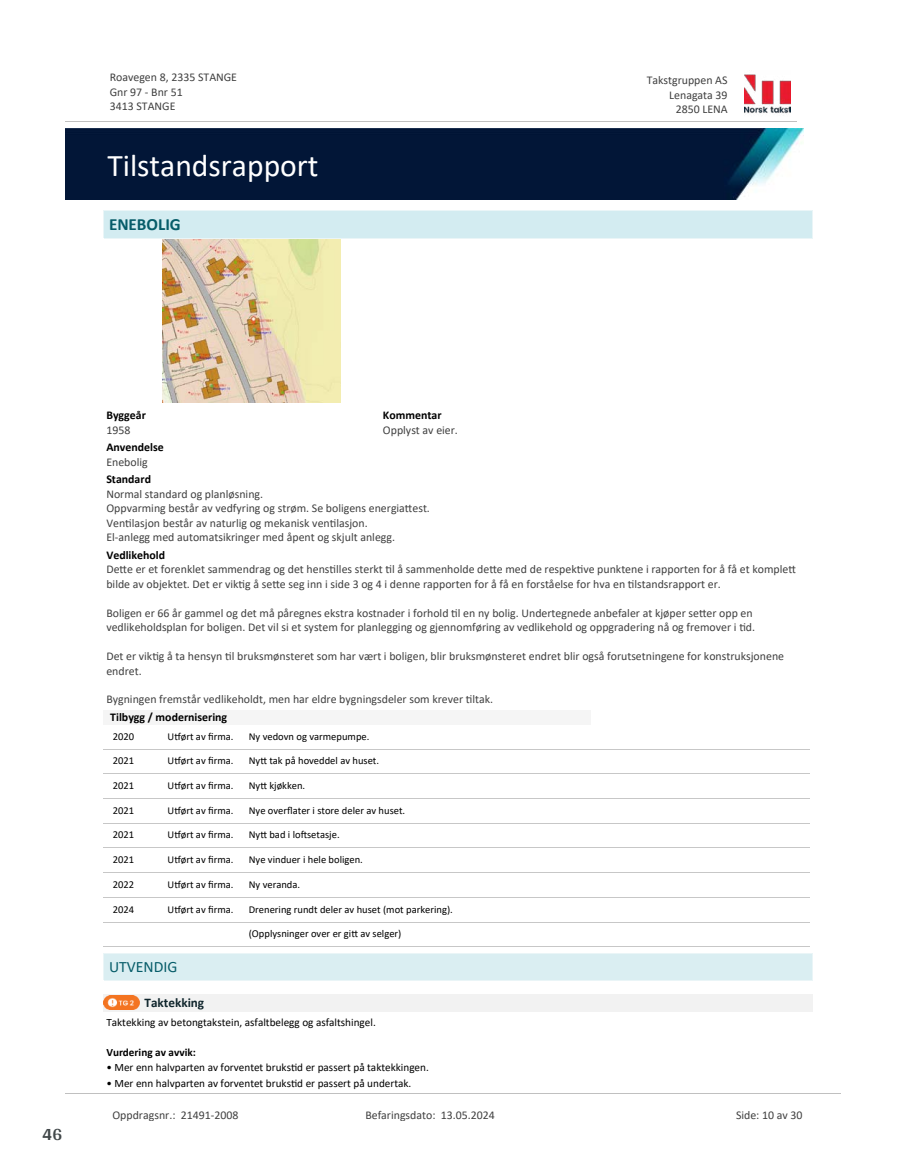
<style>
.page{position:relative;width:915px;height:1172px;background:#fff}
.page>*{position:absolute;margin:0;border:0;box-sizing:border-box;transform-origin:0 0}
.t1{font:31.65px "Calibri";color:#fff}
.t2{font:700 18px "Arya";color:#414749}
.t3{font:700 17.1px "Calibri";color:#065c69}
.t4{font:15.75px "Calibri";color:#065c69}
.t5{font:700 13.2px "Calibri";color:#0f252c}
.t6{font:11.85px/14.4px "Calibri";color:#404040}
.t7{font:700 11.85px "Calibri";color:#000}
.t8{font:11.25px "Calibri";color:#000}
.t9{font:700 11.25px "Calibri";color:#000}
.t10{font:10.5px "Calibri";color:#000}
</style>
<div class="page">
<div style="left:104px;top:954px;width:708px;height:26px;background:#daeef2"></div>
<hr style="left:104px;top:953px;width:708px;height:1px;background:#eaf5f7">
<hr style="left:104px;top:980px;width:708px;height:1px;background:#eaf5f7">
<div style="left:104px;top:994px;width:708px;height:17px;background:#f2f2f2"></div>
<img style="left:104px;top:995px;width:35px;height:15px">
<img style="left:162px;top:239px;width:179px;height:163px">
<div style="left:104px;top:211px;width:708px;height:27px;background:#d3ecf1"></div>
<hr style="left:104px;top:210px;width:708px;height:1px;background:#eaf5f7">
<hr style="left:104px;top:238px;width:708px;height:1px;background:#eaf5f7">
<div style="left:104px;top:710px;width:487px;height:14px;background:#f5f5f5"></div>
<hr style="left:104px;top:749px;width:705px;height:1px;background:#c7c7c7">
<hr style="left:104px;top:774px;width:705px;height:1px;background:#c7c7c7">
<hr style="left:104px;top:798px;width:705px;height:1px;background:#c7c7c7">
<hr style="left:104px;top:823px;width:705px;height:1px;background:#c7c7c7">
<hr style="left:104px;top:848px;width:705px;height:1px;background:#c7c7c7">
<hr style="left:104px;top:872px;width:705px;height:1px;background:#c7c7c7">
<hr style="left:104px;top:897px;width:705px;height:1px;background:#c7c7c7">
<hr style="left:104px;top:922px;width:705px;height:1px;background:#c7c7c7">
<hr style="left:104px;top:947px;width:705px;height:1px;background:#c7c7c7">
<img style="left:744px;top:74px;width:46px;height:40px">
<hr style="left:65px;top:121px;width:731px;height:1px;background:#c0c0c0">
<img style="left:65px;top:129px;width:738px;height:71px">
<hr style="left:65px;top:1093px;width:775px;height:1px;background:#c0c0c0">
<p class="t6" style="left:110px;top:70px;width:129px">Roavegen 8, 2335 STANGE<br>Gnr 97 - Bnr 51<br>3413 STANGE</p>
<p class="t6" style="left:646px;top:73px;width:82px">Takstgruppen AS</p>
<p class="t6" style="left:669px;top:87px;width:60px">Lenagata 39</p>
<p class="t6" style="left:675px;top:102px;width:53px">2850 LENA</p>
<h1 class="t1" style="left:107px;top:143px;width:213px">Tilstandsrapport</h1>
<h3 class="t3" style="left:109px;top:212px;width:73px">ENEBOLIG</h3>
<h2 class="t2" style="left:43px;top:1123px;width:21px">46</h2>
<p class="t7" style="left:106px;top:407px;width:41px">Byggeår</p>
<p class="t6" style="left:106px;top:422px;width:26px">1958</p>
<p class="t7" style="left:106px;top:439px;width:59px">Anvendelse</p>
<p class="t6" style="left:106px;top:454px;width:43px">Enebolig</p>
<p class="t7" style="left:383px;top:407px;width:60px">Kommentar</p>
<p class="t6" style="left:383px;top:422px;width:76px">Opplyst av eier.</p>
<p class="t7" style="left:106px;top:471px;width:46px">Standard</p>
<p class="t6" style="left:106px;top:486px;width:325px">Normal standard og planløsning.<br>Oppvarming består av vedfyring og strøm. Se boligens energia琀琀est.<br>Ven琀椀lasjon består av naturlig og mekanisk ven琀椀lasjon.<br>El-anlegg med automatsikringer med åpent og skjult anlegg.</p>
<p class="t7" style="left:106px;top:546px;width:60px">Vedlikehold</p>
<p class="t6" style="left:106px;top:562px;width:690px">De琀琀e er et forenklet sammendrag og det hens琀椀lles sterkt 琀椀l å sammenholde de琀琀e med de respek琀椀ve punktene i rapporten for å få et komple琀琀bilde av objektet. Det er vik琀椀g å se琀琀e seg inn i side 3 og 4 i denne rapporten for å få en forståelse for hva en 琀椀lstandsrapport er.</p>
<p class="t6" style="left:106px;top:605px;width:650px">Boligen er 66 år gammel og det må påregnes ekstra kostnader i forhold 琀椀l en ny bolig. Undertegnede anbefaler at kjøper se琀琀er opp en vedlikeholdsplan for boligen. Det vil si et system for planlegging og gjennomføring av vedlikehold og oppgradering nå og fremover i 琀椀d.</p>
<p class="t6" style="left:106px;top:649px;width:679px">Det er vik琀椀g å ta hensyn 琀椀l bruksmønsteret som har vært i boligen, blir bruksmønsteret endret blir også forutsetningene for konstruksjonene endret.</p>
<p class="t6" style="left:106px;top:692px;width:388px">Bygningen fremstår vedlikeholdt, men har eldre bygningsdeler som krever 琀椀ltak.</p>
<p class="t7" style="left:110px;top:709px;width:118px">Tilbygg / modernisering</p>
<p class="t10" style="left:113px;top:729px;width:23px">2020</p>
<p class="t10" style="left:167px;top:729px;width:67px">U琀昀ørt av 昀椀rma.</p>
<p class="t10" style="left:249px;top:729px;width:122px">Ny vedovn og varmepumpe.</p>
<p class="t10" style="left:113px;top:753px;width:23px">2021</p>
<p class="t10" style="left:167px;top:753px;width:67px">U琀昀ørt av 昀椀rma.</p>
<p class="t10" style="left:249px;top:753px;width:132px">Ny琀琀 tak på hoveddel av huset.</p>
<p class="t10" style="left:113px;top:778px;width:23px">2021</p>
<p class="t10" style="left:167px;top:778px;width:67px">U琀昀ørt av 昀椀rma.</p>
<p class="t10" style="left:249px;top:778px;width:58px">Ny琀琀 kjøkken.</p>
<p class="t10" style="left:113px;top:803px;width:23px">2021</p>
<p class="t10" style="left:167px;top:803px;width:67px">U琀昀ørt av 昀椀rma.</p>
<p class="t10" style="left:249px;top:803px;width:158px">Nye over昀氀ater i store deler av huset.</p>
<p class="t10" style="left:113px;top:828px;width:23px">2021</p>
<p class="t10" style="left:167px;top:828px;width:67px">U琀昀ørt av 昀椀rma.</p>
<p class="t10" style="left:249px;top:828px;width:92px">Ny琀琀 bad i lo昀琀setasje.</p>
<p class="t10" style="left:113px;top:852px;width:23px">2021</p>
<p class="t10" style="left:167px;top:852px;width:67px">U琀昀ørt av 昀椀rma.</p>
<p class="t10" style="left:249px;top:852px;width:116px">Nye vinduer i hele boligen.</p>
<p class="t10" style="left:113px;top:877px;width:23px">2022</p>
<p class="t10" style="left:167px;top:877px;width:67px">U琀昀ørt av 昀椀rma.</p>
<p class="t10" style="left:249px;top:877px;width:53px">Ny veranda.</p>
<p class="t10" style="left:113px;top:902px;width:23px">2024</p>
<p class="t10" style="left:167px;top:902px;width:67px">U琀昀ørt av 昀椀rma.</p>
<p class="t10" style="left:249px;top:902px;width:205px">Drenering rundt deler av huset (mot parkering).</p>
<p class="t10" style="left:249px;top:926px;width:154px">(Opplysninger over er gi琀琀 av selger)</p>
<h3 class="t4" style="left:109px;top:956px;width:70px">UTVENDIG</h3>
<p class="t5" style="left:144px;top:993px;width:61px">Taktekking</p>
<p class="t8" style="left:106px;top:1015px;width:271px">Taktekking av betongtakstein, asfaltbelegg og asfaltshingel.</p>
<p class="t9" style="left:106px;top:1044px;width:91px">Vurdering av avvik:</p>
<p class="t8" style="left:106px;top:1059px;width:324px">• Mer enn halvparten av forventet bruks琀椀d er passert på taktekkingen.</p>
<p class="t8" style="left:106px;top:1076px;width:306px">• Mer enn halvparten av forventet bruks琀椀d er passert på undertak.</p>
<p class="t6" style="left:112px;top:1107px;width:127px">Oppdragsnr.: 21491-2008</p>
<p class="t6" style="left:365px;top:1107px;width:131px">Befaringsdato: 13.05.2024</p>
<p class="t6" style="left:735px;top:1107px;width:68px">Side: 10 av 30</p>
</div>
